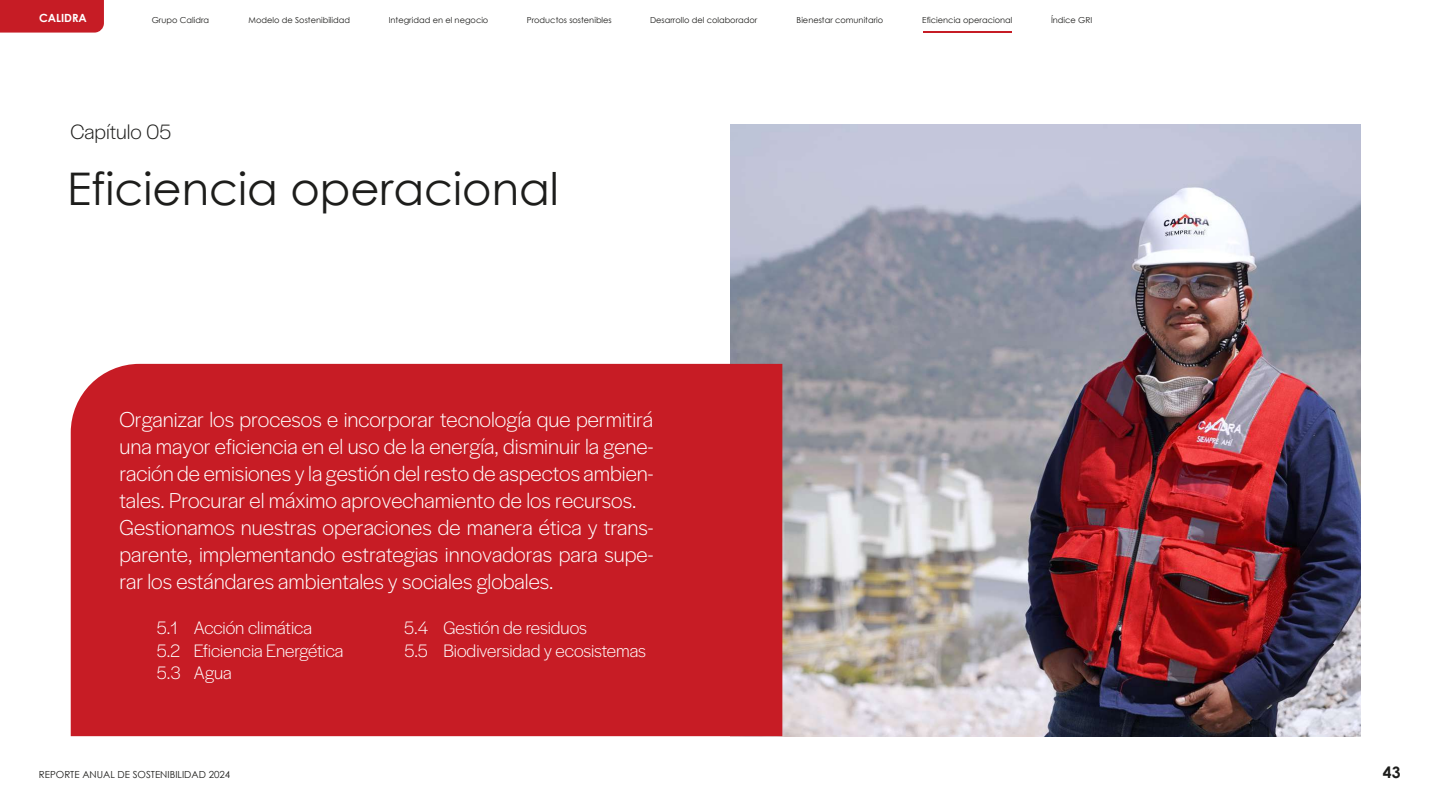
<style>
.page{position:relative;width:1440px;height:810px;background:#fff}
.page>*{position:absolute;margin:0;border:0;box-sizing:border-box;transform-origin:0 0}
.t1{font:45px "Century Gothic";color:#1d1d1b}
.t2{font:300 22.5px/27px "Halyard Display";color:#fff}
.t3{font:300 21.6px "Halyard Display";color:#1d1d1b}
.t4{font:18.75px "Halyard Display VF";color:#fff}
.t5{font:700 15.75px "Century Gothic";color:#1d1d1b}
.t6{font:700 11.25px "Century Gothic";color:#fff}
.t7{font:9.75px "Century Gothic";color:#1d1d1b}
.t8{font:8.25px "Century Gothic";color:#1d1d1b}
</style>
<div class="page">
<div style="left:0;top:0;width:104px;height:33px;background:#c61c25"></div>
<hr style="left:923px;top:31px;width:89px;height:2px;background:#c61c25">
<img style="left:730px;top:124px;width:630px;height:612px">
<div style="left:71px;top:364px;width:711px;height:372px;background:#c71c25"></div>
<p class="t6" style="left:39px;top:11px;width:49px">CALIDRA</p>
<p class="t8" style="left:152px;top:14px;width:59px">Grupo Calidra</p>
<p class="t8" style="left:249px;top:14px;width:103px">Modelo de Sostenibilidad</p>
<p class="t8" style="left:389px;top:14px;width:101px">Integridad en el negocio</p>
<p class="t8" style="left:527px;top:14px;width:86px">Productos sostenibles</p>
<p class="t8" style="left:650px;top:14px;width:109px">Desarrollo del colaborador</p>
<p class="t8" style="left:797px;top:14px;width:88px">Bienestar comunitario</p>
<p class="t8" style="left:922px;top:14px;width:92px">Eficiencia operacional</p>
<p class="t8" style="left:1051px;top:14px;width:43px">Índice GRI</p>
<p class="t3" style="left:70px;top:117px;width:102px">Capítulo 05</p>
<h1 class="t1" style="left:67px;top:158px;width:493px">Eficiencia operacional</h1>
<p class="t2" style="left:119px;top:405px;width:536px">Organizar los procesos e incorporar tecnología que permitirá una mayor eficiencia en el uso de la energía, disminuir la gene&shy;ración de emisiones y la gestión del resto de aspectos ambien&shy;tales. Procurar el máximo aprovechamiento de los recursos.<br>Gestionamos nuestras operaciones de manera ética y trans&shy;parente, implementando estrategias innovadoras para supe&shy;rar los estándares ambientales y sociales globales.</p>
<p class="t4" style="left:157px;top:615px;width:157px">5.1 Acción climática</p>
<p class="t4" style="left:404px;top:615px;width:184px">5.4 Gestión de residuos</p>
<p class="t4" style="left:157px;top:637px;width:188px">5.2 Eficiencia Energética</p>
<p class="t4" style="left:404px;top:637px;width:243px">5.5 Biodiversidad y ecosistemas</p>
<p class="t4" style="left:157px;top:660px;width:76px">5.3 Agua</p>
<p class="t7" style="left:39px;top:768px;width:193px">REPORTE ANUAL DE SOSTENIBILIDAD 2024</p>
<p class="t5" style="left:1383px;top:762px;width:19px">43</p>
</div>
